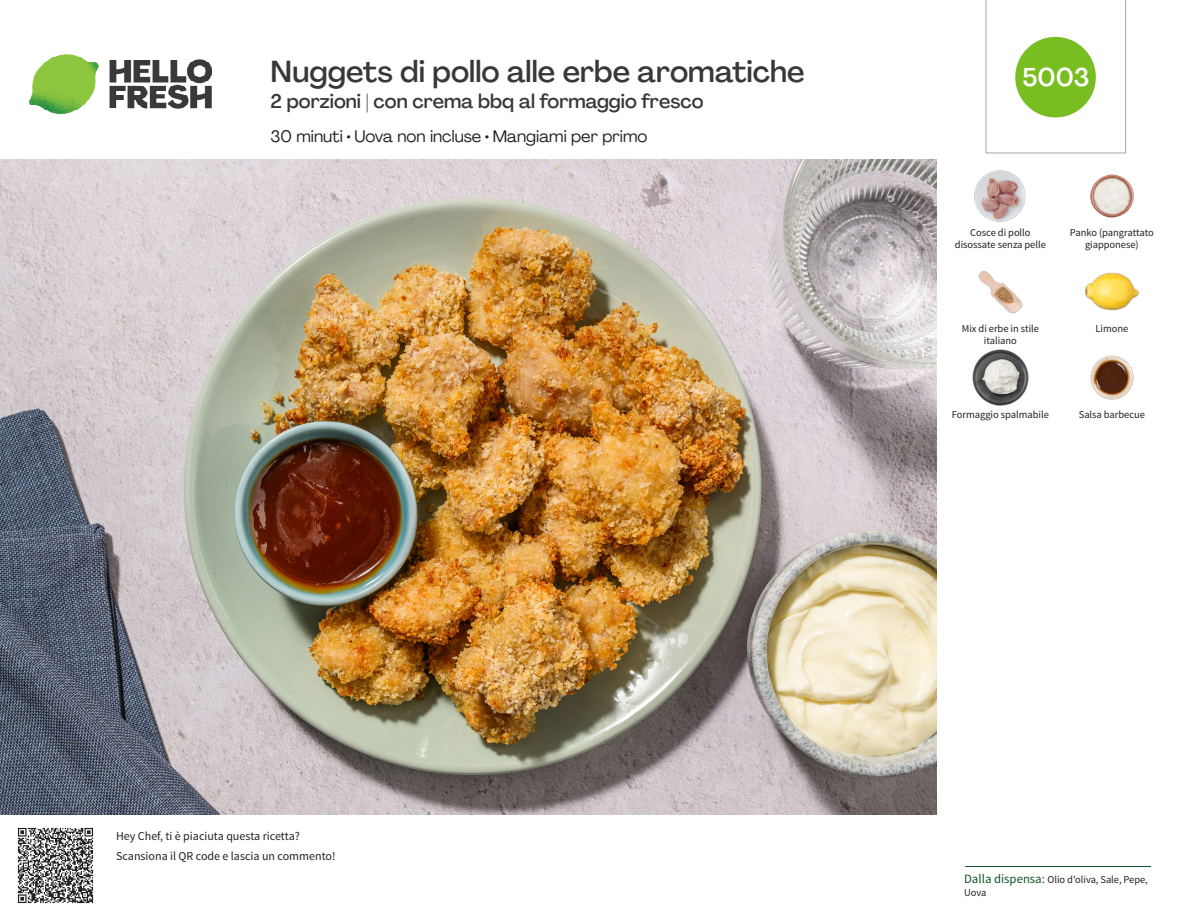
<style>
.page{position:relative;width:1188px;height:918px;background:#fff}
.page>*{position:absolute;margin:0;border:0;box-sizing:border-box;transform-origin:0 0}
._15_Titel_UK{font:500 30px "Agrandir";color:#383839}
.t1{font:500 25.5px "Agrandir";color:#fff}
._15_Titel_UK-2{font:500 19.5px "Agrandir";color:#383839}
._02_Box_Type{font:16.5px "Agrandir";color:#231f20}
._06_Before_Start{font:12px "Source Sans Pro";color:#231f20}
._18_FRONT_ingredients_UK{font:10.5px/12px "Source Sans Pro";letter-spacing:-.005em;color:#231f20;text-align:center}
.t2{font:10.5px/13.5px "Source Sans Variable";letter-spacing:-.005em;color:#231f20}
.s1{font-family:"Source Sans Pro";font-size:12.75px;color:#0e572c}
</style>
<div class="page">
<img style="left:30px;top:54px;width:181px;height:61px">
<hr style="left:965px;top:866px;width:186px;height:1px;background:#0e572c">
<img style="left:0;top:159px;width:936px;height:655px">
<img style="left:1090px;top:174px;width:44px;height:44px">
<img style="left:975px;top:171px;width:51px;height:51px">
<img style="left:1084px;top:272px;width:55px;height:39px">
<img style="left:978px;top:270px;width:45px;height:44px">
<img style="left:1090px;top:355px;width:44px;height:45px">
<img style="left:972px;top:349px;width:57px;height:57px">
<img style="left:17px;top:827px;width:77px;height:77px">
<svg style="left:985px;top:0;width:141px;height:154px"></svg>
<p class="_15_Titel_UK" style="left:271px;top:53px;width:535px">Nuggets di pollo alle erbe aromatiche</p>
<p class="_15_Titel_UK-2" style="left:271px;top:89px;width:434px">2 porzioni | con crema bbq al formaggio fresco</p>
<p class="_02_Box_Type" style="left:271px;top:126px;width:378px">30 minuti • Uova non incluse • Mangiami per primo</p>
<p class="t1" style="left:1022px;top:62px;width:69px">5003</p>
<p class="_18_FRONT_ingredients_UK" style="left:955px;top:227px;width:92px">Cosce di pollo disossate senza pelle</p>
<p class="_18_FRONT_ingredients_UK" style="left:1070px;top:227px;width:86px">Panko (pangrattato giapponese)</p>
<p class="_18_FRONT_ingredients_UK" style="left:962px;top:323px;width:79px">Mix di erbe in stile</p>
<p class="_18_FRONT_ingredients_UK" style="left:1096px;top:323px;width:34px">Limone</p>
<p class="_18_FRONT_ingredients_UK" style="left:984px;top:335px;width:35px">italiano</p>
<p class="_18_FRONT_ingredients_UK" style="left:952px;top:408px;width:98px">Formaggio spalmabile</p>
<p class="_18_FRONT_ingredients_UK" style="left:1079px;top:408px;width:68px">Salsa barbecue</p>
<p class="_06_Before_Start" style="left:116px;top:829px;width:185px">Hey Chef, ti è piaciuta questa ricetta?</p>
<p class="_06_Before_Start" style="left:116px;top:848px;width:221px">Scansiona il QR code e lascia un commento!</p>
<p class="t2" style="left:964px;top:873px;width:185px"><span class="s1">Dalla dispensa:</span> Olio d'oliva, Sale, Pepe,<br>Uova</p>
</div>
